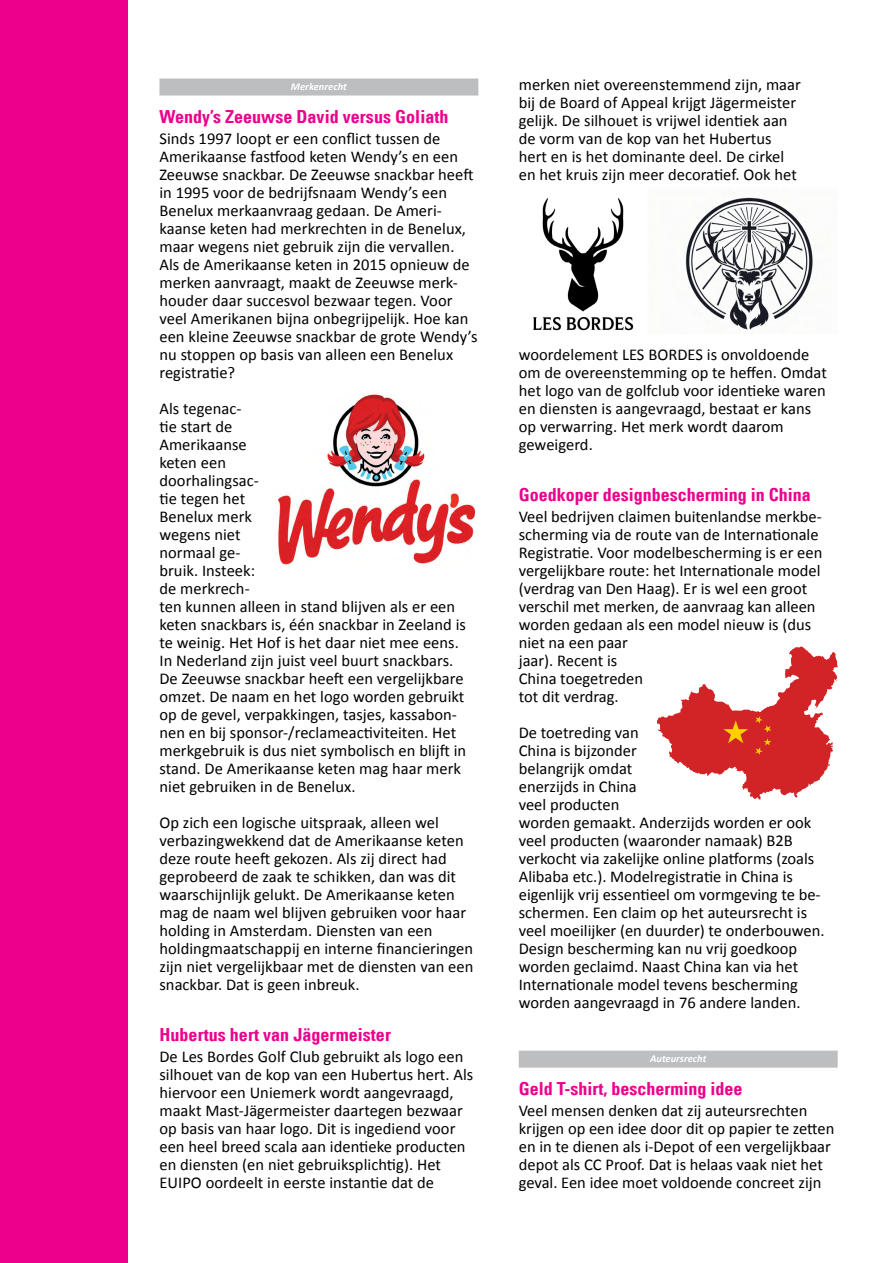
<style>
.page{position:relative;width:893px;height:1263px;background:#fff}
.page>*{position:absolute;margin:0;border:0;box-sizing:border-box;transform-origin:0 0}
.t1{font:700 condensed 18px "Univers LT";color:#ec008c}
.t2{font:16.5px/18px "Calibri";color:#000}
.t3{font:italic 700 10.5px "Calibri";color:#fff}
</style>
<div class="page">
<div style="left:159px;top:79px;width:319px;height:17px;background:#bcbec0"></div>
<div style="left:0;top:0;width:128px;height:1263px;background:#ec008c"></div>
<div style="left:519px;top:1051px;width:319px;height:17px;background:#bcbec0"></div>
<img style="left:278px;top:394px;width:198px;height:171px">
<img style="left:685px;top:197px;width:128px;height:133px">
<img style="left:533px;top:198px;width:100px;height:133px">
<svg style="left:785px;top:647px;width:16px;height:35px"></svg>
<svg style="left:723px;top:720px;width:25px;height:23px"></svg>
<svg style="left:755px;top:716px;width:16px;height:39px"></svg>
<p class="t3" style="left:291px;top:80px;width:58px">Merkenrecht</p>
<p class="t1" style="left:159px;top:106px;width:291px">Wendy’s Zeeuwse David versus Goliath</p>
<p class="t2" style="left:159px;top:130px;width:319px">Sinds 1997 loopt er een conflict tussen de Amerikaanse fastfood keten Wendy’s en een Zeeuwse snackbar. De Zeeuwse snackbar heeft in 1995 voor de bedrijfsnaam Wendy’s een Benelux merkaanvraag gedaan. De Ameri&shy;kaanse keten had merkrechten in de Benelux, maar wegens niet gebruik zijn die vervallen.<br>Als de Amerikaanse keten in 2015 opnieuw de merken aanvraagt, maakt de Zeeuwse merk&shy;houder daar succesvol bezwaar tegen. Voor veel Amerikanen bijna onbegrijpelijk. Hoe kan een kleine Zeeuwse snackbar de grote Wendy’s nu stoppen op basis van alleen een Benelux registratie?</p>
<p class="t2" style="left:159px;top:400px;width:308px">Als tegenac-<br>tie start de<br>Amerikaanse<br>keten een<br>doorhalingsac-<br>tie tegen het<br>Benelux merk<br>wegens niet<br>normaal ge-<br>bruik. Insteek:<br>de merkrech-<br>ten kunnen alleen in stand blijven als er een keten snackbars is, één snackbar in Zeeland is te weinig. Het Hof is het daar niet mee eens.<br>In Nederland zijn juist veel buurt snackbars.<br>De Zeeuwse snackbar heeft een vergelijkbare omzet. De naam en het logo worden gebruikt op de gevel, verpakkingen, tasjes, kassabon&shy;nen en bij sponsor-/reclameactiviteiten. Het merkgebruik is dus niet symbolisch en blijft in stand. De Amerikaanse keten mag haar merk niet gebruiken in de Benelux.</p>
<p class="t2" style="left:159px;top:814px;width:315px">Op zich een logische uitspraak, alleen wel verbazingwekkend dat de Amerikaanse keten deze route heeft gekozen. Als zij direct had geprobeerd de zaak te schikken, dan was dit waarschijnlijk gelukt. De Amerikaanse keten mag de naam wel blijven gebruiken voor haar holding in Amsterdam. Diensten van een holdingmaatschappij en interne financieringen zijn niet vergelijkbaar met de diensten van een snackbar. Dat is geen inbreuk.</p>
<p class="t1" style="left:159px;top:1024px;width:233px">Hubertus hert van Jägermeister</p>
<p class="t2" style="left:159px;top:1048px;width:315px">De Les Bordes Golf Club gebruikt als logo een silhouet van de kop van een Hubertus hert. Als hiervoor een Uniemerk wordt aangevraagd, maakt Mast-Jägermeister daartegen bezwaar op basis van haar logo. Dit is ingediend voor een heel breed scala aan identieke producten en diensten (en niet gebruiksplichtig). Het EUIPO oordeelt in eerste instantie dat de</p>
<p class="t2" style="left:519px;top:76px;width:284px">merken niet overeenstemmend zijn, maar bij de Board of Appeal krijgt Jägermeister gelijk. De silhouet is vrijwel identiek aan de vorm van de kop van het Hubertus hert en is het dominante deel. De cirkel en het kruis zijn meer decoratief. Ook het</p>
<p class="t2" style="left:519px;top:346px;width:310px">woordelement LES BORDES is onvoldoende om de overeenstemming op te heffen. Omdat het logo van de golfclub voor identieke waren en diensten is aangevraagd, bestaat er kans op verwarring. Het merk wordt daarom geweigerd.</p>
<p class="t1" style="left:519px;top:484px;width:293px">Goedkoper designbescherming in China</p>
<p class="t2" style="left:519px;top:508px;width:305px">Veel bedrijven claimen buitenlandse merkbe&shy;scherming via de route van de Internationale Registratie. Voor modelbescherming is er een vergelijkbare route: het Internationale model (verdrag van Den Haag). Er is wel een groot verschil met merken, de aanvraag kan alleen worden gedaan als een model nieuw is (dus niet na een paar<br>jaar). Recent is<br>China toegetreden<br>tot dit verdrag.</p>
<p class="t2" style="left:519px;top:724px;width:307px">De toetreding van<br>China is bijzonder<br>belangrijk omdat<br>enerzijds in China<br>veel producten<br>worden gemaakt. Anderzijds worden er ook veel producten (waaronder namaak) B2B verkocht via zakelijke online platforms (zoals Alibaba etc.). Modelregistratie in China is eigenlijk vrij essentieel om vormgeving te be&shy;schermen. Een claim op het auteursrecht is veel moeilijker (en duurder) te onderbouwen.<br>Design bescherming kan nu vrij goedkoop worden geclaimd. Naast China kan via het Internationale model tevens bescherming worden aangevraagd in 76 andere landen.</p>
<p class="t3" style="left:650px;top:1052px;width:58px">Auteursrecht</p>
<p class="t1" style="left:519px;top:1078px;width:225px">Geld T-shirt, bescherming idee</p>
<p class="t2" style="left:519px;top:1102px;width:317px">Veel mensen denken dat zij auteursrechten krijgen op een idee door dit op papier te zetten en in te dienen als i-Depot of een vergelijkbaar depot als CC Proof. Dat is helaas vaak niet het geval. Een idee moet voldoende concreet zijn</p>
</div>
